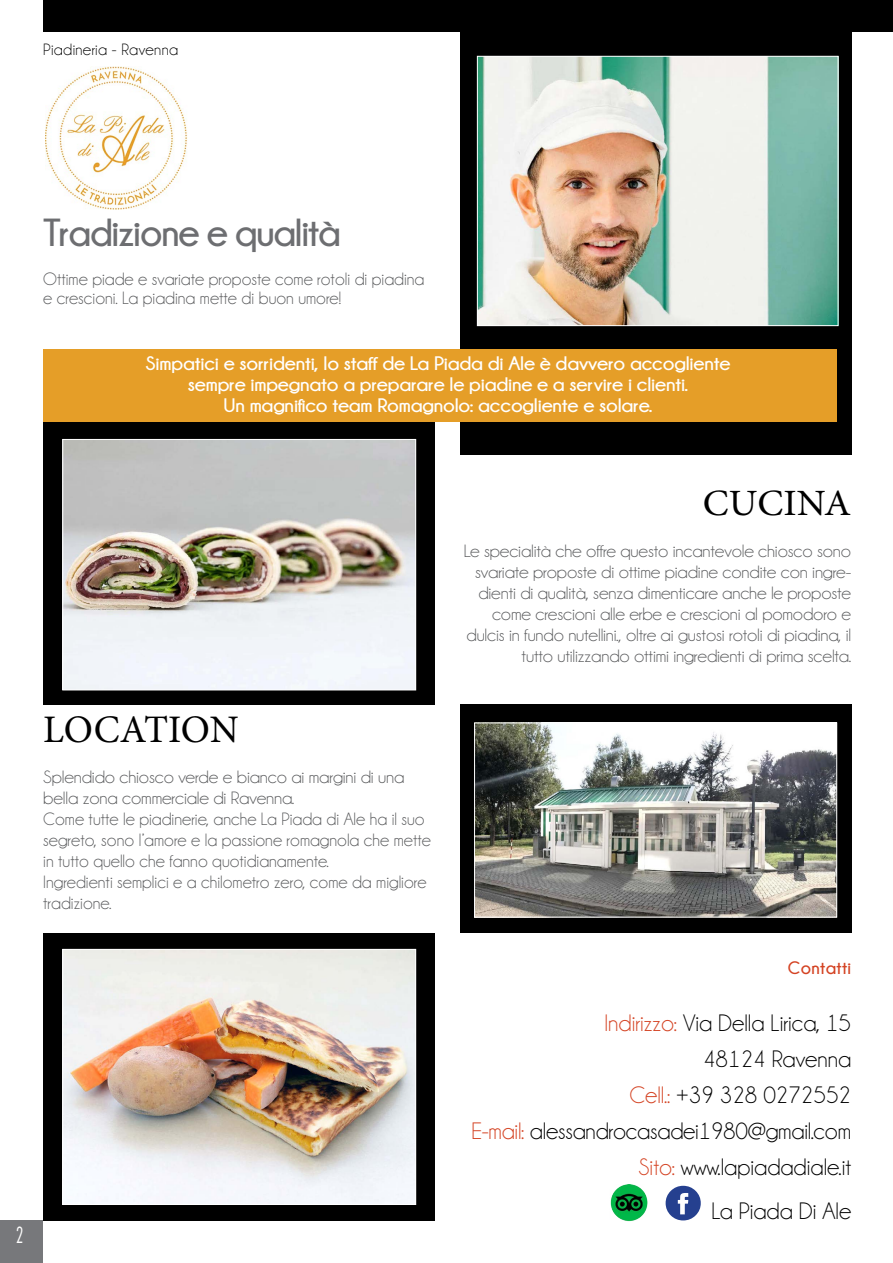
<style>
.page{position:relative;width:893px;height:1263px;background:#fff}
.page>*{position:absolute;margin:0;border:0;box-sizing:border-box;transform-origin:0 0}
.t1{font:63px "Social Circles";color:#25408f}
.t2{font:700 39px "Champagne&Limousines";letter-spacing:-.03em;color:#6d6e71}
.t3{font:39px "Minion Pro";letter-spacing:-.01em;color:#000}
.t4{font:37.05px "Minion Pro";color:#000;scale:1.05 1}
.t5{font:24px/36px "Champagne&Limousines";color:#000;text-align:right}
.t6{font:300 condensed 22.5px "Futura BT";color:#fff;scale:.85 1}
.t7{font:700 19.5px/21px "Champagne&Limousines";letter-spacing:-.01em;color:#fff;text-align:center;scale:1.05 1}
.t8{font:18px/21px "Champagne&Limousines";letter-spacing:-.01em;color:#58595b;text-align:right;scale:1.05 1}
.t9{font:18px/19.5px "Champagne&Limousines";letter-spacing:-.01em;color:#58595b}
.t10{font:700 18px "Champagne&Limousines";letter-spacing:.02em;color:#d44323}
.t11{font:16.5px "Champagne&Limousines";letter-spacing:.02em;color:#000}
.s1{color:#d44323}
</style>
<div class="page">
<div style="left:0;top:1220px;width:43px;height:43px;background:#77787b"></div>
<div style="left:43px;top:417px;width:391px;height:287px;background:#000"></div>
<div style="left:43px;top:0;width:850px;height:31px;background:#000"></div>
<div style="left:460px;top:31px;width:391px;height:424px;background:#000"></div>
<img style="left:479px;top:58px;width:357px;height:266px">
<div style="left:477px;top:56px;width:361px;height:270px;border:1px solid #fff"></div>
<div style="left:43px;top:349px;width:793px;height:72px;background:#e59e28"></div>
<img style="left:64px;top:441px;width:350px;height:247px">
<div style="left:62px;top:439px;width:354px;height:251px;border:1px solid #fff"></div>
<div style="left:460px;top:704px;width:391px;height:229px;background:#000"></div>
<img style="left:476px;top:724px;width:359px;height:191px">
<div style="left:474px;top:722px;width:363px;height:195px;border:1px solid #fff"></div>
<div style="left:43px;top:933px;width:391px;height:287px;background:#000"></div>
<img style="left:64px;top:951px;width:350px;height:252px">
<div style="left:62px;top:949px;width:354px;height:256px;border:1px solid #fff"></div>
<img style="left:45px;top:67px;width:142px;height:142px">
<img style="left:610px;top:1184px;width:38px;height:37px">
<p class="t11" style="left:43px;top:41px;width:136px">Piadineria - Ravenna</p>
<h2 class="t2" style="left:43px;top:211px;width:299px">Tradizione e qualità</h2>
<p class="t9" style="left:43px;top:269px;width:383px">Ottime piade e svariate proposte come rotoli di piadina e crescioni. La piadina mette di buon umore!</p>
<p class="t7" style="left:146px;top:352px;width:558px">Simpatici e sorridenti, lo staff de La Piada di Ale è davvero accogliente sempre impegnato a preparare le piadine e a servire i clienti.<br>Un magnifico team Romagnolo: accogliente e solare.</p>
<h2 class="t3" style="left:43px;top:704px;width:197px">LOCATION</h2>
<p class="t8" style="left:43px;top:767px;width:371px;text-align:left">Splendido chiosco verde e bianco ai margini di una bella zona commerciale di Ravenna.<br>Come tutte le piadinerie, anche La Piada di Ale ha il suo segreto, sono l’amore e la passione romagnola che mette in tutto quello che fanno quotidianamente.<br>Ingredienti semplici e a chilometro zero, come da migliore tradizione.</p>
<p class="t6" style="left:16px;top:1221px;width:10px">2</p>
<h3 class="t4" style="left:703px;top:478px;width:143px">CUCINA</h3>
<p class="t8" style="left:464px;top:540px;width:371px">Le specialità che offre questo incantevole chiosco sono svariate proposte di ottime piadine condite con ingre&shy;dienti di qualità, senza dimenticare anche le proposte come crescioni alle erbe e crescioni al pomodoro e dulcis in fundo nutellini., oltre ai gustosi rotoli di piadina, il tutto utilizzando ottimi ingredienti di prima scelta.</p>
<p class="t10" style="left:788px;top:957px;width:65px">Contatti</p>
<h3 class="t5" style="left:471px;top:1005px;width:381px"><span class="s1">Indirizzo:</span> Via Della Lirica, 15<br>48124 Ravenna<br><span class="s1">Cell.:</span> +39 328 0272552<br><span class="s1">E-mail:</span> alessandrocasadei1980@gmail.com<br><span class="s1">Sito:</span> www.lapiadadiale.it</h3>
<h1 class="t1" style="left:661px;top:1166px;width:46px">f</h1>
<h3 class="t5" style="left:711px;top:1193px;width:141px">La Piada Di Ale</h3>
</div>
